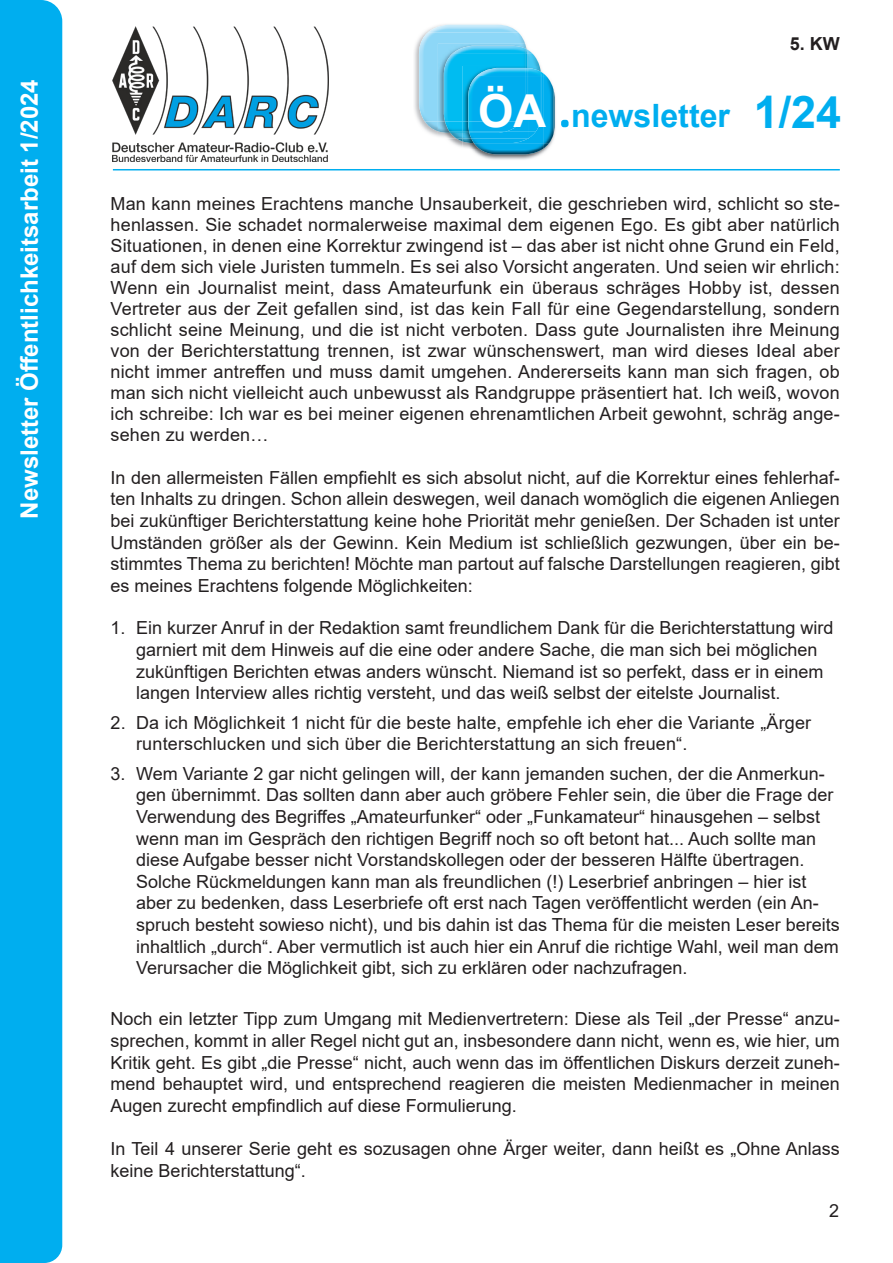
<style>
.page{position:relative;width:893px;height:1263px;background:#fff}
.page>*{position:absolute;margin:0;border:0;box-sizing:border-box;transform-origin:0 0}
.t1{font:700 45px "Arial";color:#00aeef}
.t2{font:700 32.1px "Arial";color:#00aeef}
.t3{font:700 24px "Arial";color:#fff}
.Text_OV-Info{font:18px/21.6px "Arial";color:#231f20}
.t4{font:700 18px "Arial";color:#231f20}
.s1{font-size:45.45px;color:#fff}
</style>
<div class="page">
<div style="left:0;top:0;width:62px;height:1263px;background:#00aeef"></div>
<img style="left:113px;top:27px;width:215px;height:134px">
<hr style="left:113px;top:169px;width:727px;height:1px;background:#00aeef">
<img style="left:414px;top:24px;width:112px;height:112px">
<img style="left:419px;top:25px;width:100px;height:8px">
<svg style="left:425px;top:122px;width:13px;height:9px"></svg>
<img style="left:419px;top:33px;width:106px;height:89px">
<img style="left:448px;top:139px;width:14px;height:8px">
<img style="left:438px;top:44px;width:88px;height:78px">
<img style="left:444px;top:46px;width:82px;height:8px">
<img style="left:444px;top:54px;width:82px;height:68px">
<img style="left:471px;top:75px;width:85px;height:85px">
<img style="left:462px;top:66px;width:64px;height:56px">
<svg style="left:526px;top:49px;width:20px;height:27px"></svg>
<img style="left:477px;top:68px;width:49px;height:8px">
<svg style="left:450px;top:122px;width:21px;height:19px"></svg>
<img style="left:480px;top:89px;width:75px;height:65px">
<img style="left:474px;top:143px;width:69px;height:6px">
<img style="left:541px;top:76px;width:12px;height:67px">
<img style="left:471px;top:76px;width:70px;height:67px">
<img style="left:469px;top:132px;width:60px;height:7px">
<img style="left:469px;top:132px;width:36px;height:1px">
<img style="left:527px;top:76px;width:13px;height:56px">
<img style="left:468px;top:76px;width:59px;height:56px">
<img style="left:468px;top:76px;width:58px;height:46px">
<div style="left:561px;top:120px;width:7px;height:7px;background:#00aeef;border-radius:3px"></div>
<h3 class="t3" style="left:13px;top:519px;width:441px;rotate:-90deg">Newsletter Öffentlichkeitsarbeit 1/2024</h3>
<h2 class="t2" style="left:478px;top:93px;width:253px"><span class="s1">ÖA</span> newsletter</h2>
<p class="t4" style="left:790px;top:31px;width:52px">5. KW</p>
<h1 class="t1" style="left:754px;top:81px;width:89px">1/24</h1>
<p class="Text_OV-Info" style="left:111px;top:193px;width:731px;line-height:21px;text-align:justify">Man kann meines Erachtens manche Unsauberkeit, die geschrieben wird, schlicht so ste&shy;henlassen. Sie schadet normalerweise maximal dem eigenen Ego. Es gibt aber natürlich Situationen, in denen eine Korrektur zwingend ist – das aber ist nicht ohne Grund ein Feld, auf dem sich viele Juristen tummeln. Es sei also Vorsicht angeraten. Und seien wir ehrlich:<br>Wenn ein Journalist meint, dass Amateurfunk ein überaus schräges Hobby ist, dessen Vertreter aus der Zeit gefallen sind, ist das kein Fall für eine Gegendarstellung, sondern schlicht seine Meinung, und die ist nicht verboten. Dass gute Journalisten ihre Meinung von der Berichterstattung trennen, ist zwar wünschenswert, man wird dieses Ideal aber nicht immer antreffen und muss damit umgehen. Andererseits kann man sich fragen, ob man sich nicht vielleicht auch unbewusst als Randgruppe präsentiert hat. Ich weiß, wovon ich schreibe: Ich war es bei meiner eigenen ehrenamtlichen Arbeit gewohnt, schräg ange&shy;sehen zu werden…</p>
<p class="Text_OV-Info" style="left:111px;top:466px;width:731px;text-align:justify">In den allermeisten Fällen empfiehlt es sich absolut nicht, auf die Korrektur eines fehlerhaf&shy;ten Inhalts zu dringen. Schon allein deswegen, weil danach womöglich die eigenen Anliegen bei zukünftiger Berichterstattung keine hohe Priorität mehr genießen. Der Schaden ist unter Umständen größer als der Gewinn. Kein Medium ist schließlich gezwungen, über ein be&shy;stimmtes Thema zu berichten! Möchte man partout auf falsche Darstellungen reagieren, gibt es meines Erachtens folgende Möglichkeiten:</p>
<p class="Text_OV-Info" style="left:136px;top:617px;width:699px;text-indent:-26px">1. Ein kurzer Anruf in der Redaktion samt freundlichem Dank für die Berichterstattung wird garniert mit dem Hinweis auf die eine oder andere Sache, die man sich bei möglichen zukünftigen Berichten etwas anders wünscht. Niemand ist so perfekt, dass er in einem langen Interview alles richtig versteht, und das weiß selbst der eitelste Journalist.</p>
<p class="Text_OV-Info" style="left:136px;top:712px;width:677px;line-height:21px;text-indent:-26px">2. Da ich Möglichkeit 1 nicht für die beste halte, empfehle ich eher die Variante „Ärger runterschlucken und sich über die Berichterstattung an sich freuen“.</p>
<p class="Text_OV-Info" style="left:136px;top:762px;width:705px;text-indent:-26px">3. Wem Variante 2 gar nicht gelingen will, der kann jemanden suchen, der die Anmerkun&shy;gen übernimmt. Das sollten dann aber auch gröbere Fehler sein, die über die Frage der Verwendung des Begriffes „Amateurfunker“ oder „Funkamateur“ hinausgehen – selbst wenn man im Gespräch den richtigen Begriff noch so oft betont hat... Auch sollte man diese Aufgabe besser nicht Vorstandskollegen oder der besseren Hälfte übertragen.<br>Solche Rückmeldungen kann man als freundlichen (!) Leserbrief anbringen – hier ist aber zu bedenken, dass Leserbriefe oft erst nach Tagen veröffentlicht werden (ein An&shy;spruch besteht sowieso nicht), und bis dahin ist das Thema für die meisten Leser bereits inhaltlich „durch“. Aber vermutlich ist auch hier ein Anruf die richtige Wahl, weil man dem Verursacher die Möglichkeit gibt, sich zu erklären oder nachzufragen.</p>
<p class="Text_OV-Info" style="left:111px;top:1008px;width:731px;text-align:justify">Noch ein letzter Tipp zum Umgang mit Medienvertretern: Diese als Teil „der Presse“ anzu&shy;sprechen, kommt in aller Regel nicht gut an, insbesondere dann nicht, wenn es, wie hier, um Kritik geht. Es gibt „die Presse“ nicht, auch wenn das im öffentlichen Diskurs derzeit zuneh&shy;mend behauptet wird, und entsprechend reagieren die meisten Medienmacher in meinen Augen zurecht empfindlich auf diese Formulierung.</p>
<p class="Text_OV-Info" style="left:111px;top:1138px;width:731px">In Teil 4 unserer Serie geht es sozusagen ohne Ärger weiter, dann heißt es „Ohne Anlass keine Berichterstattung“.</p>
<p class="Text_OV-Info" style="left:829px;top:1199px;width:12px">2</p>
</div>
